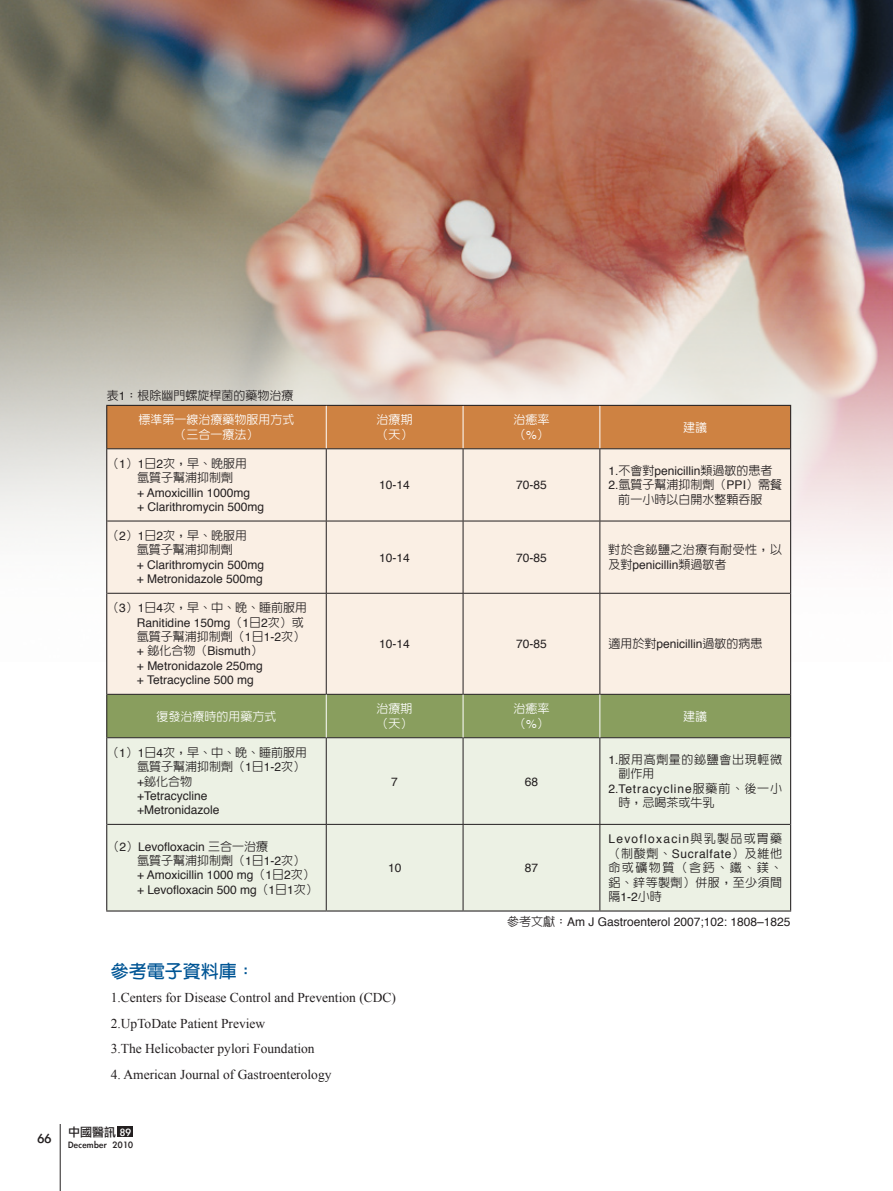
<style>
.page{position:relative;width:893px;height:1191px;background:#fff}
.page>*{position:absolute;margin:0;border:0;box-sizing:border-box;transform-origin:0 0}
.t1{font:700 18px "Lin Gothic";color:#005595}
.t2{font:15px "Li Gothic Med";color:#231f20}
.t3{font:13.5px/25.5px "Times New Roman";color:#231f20}
.t4{font:12px/14.4px "Helvetica";color:#231f20}
.t5{font:500 12px/14.4px "New Gothic";color:#231f20}
.t6{font:500 12px/14.4px "New Gothic";color:#fff}
.t7{font:12px/14.4px "Helvetica";letter-spacing:.105em;color:#231f20}
.t8{font:12px "Helvetica";letter-spacing:.075em;color:#231f20}
.t9{font:500 12px/14.4px "New Gothic";letter-spacing:.055em;color:#231f20}
.t10{font:500 12px "New Gothic";letter-spacing:.035em;color:#231f20}
.t11{font:12px "Li Gothic Med";color:#231f20}
.t12{font:10.5px "Li Gothic Med";letter-spacing:.03em;color:#231f20}
.s1{font-family:"Helvetica";font-weight:400}
.s2{color:#fff}
.s3{font-family:"New Gothic";font-weight:500}
</style>
<div class="page">
<img style="left:0;top:0;width:893px;height:661px">
<div style="left:107px;top:406px;width:683px;height:42px;background:#ce8242"></div>
<div style="left:107px;top:449px;width:683px;height:245px;background:#faefe4"></div>
<div style="left:107px;top:695px;width:683px;height:42px;background:#899e5e"></div>
<div style="left:107px;top:738px;width:683px;height:172px;background:#ecf1e4"></div>
<hr style="left:106px;top:449px;width:1px;height:72px;background:#231f20">
<hr style="left:790px;top:449px;width:1px;height:72px;background:#231f20">
<hr style="left:106px;top:521px;width:1px;height:72px;background:#231f20">
<hr style="left:790px;top:521px;width:1px;height:72px;background:#231f20">
<hr style="left:106px;top:593px;width:1px;height:101px;background:#231f20">
<hr style="left:790px;top:593px;width:1px;height:101px;background:#231f20">
<hr style="left:106px;top:694px;width:1px;height:43px;background:#231f20">
<hr style="left:790px;top:694px;width:1px;height:43px;background:#231f20">
<hr style="left:106px;top:737px;width:1px;height:87px;background:#231f20">
<hr style="left:790px;top:737px;width:1px;height:87px;background:#231f20">
<hr style="left:106px;top:824px;width:1px;height:86px;background:#231f20">
<hr style="left:790px;top:824px;width:1px;height:86px;background:#231f20">
<hr style="left:106px;top:910px;width:220px;height:1px;background:#231f20">
<hr style="left:326px;top:910px;width:137px;height:1px;background:#231f20">
<hr style="left:463px;top:910px;width:137px;height:1px;background:#231f20">
<hr style="left:600px;top:910px;width:191px;height:1px;background:#231f20">
<hr style="left:326px;top:449px;width:1px;height:72px;background:#231f20">
<hr style="left:463px;top:449px;width:1px;height:72px;background:#231f20">
<hr style="left:600px;top:449px;width:1px;height:72px;background:#231f20">
<hr style="left:107px;top:521px;width:219px;height:1px;background:#231f20">
<hr style="left:326px;top:521px;width:137px;height:1px;background:#231f20">
<hr style="left:326px;top:521px;width:1px;height:72px;background:#231f20">
<hr style="left:463px;top:521px;width:137px;height:1px;background:#231f20">
<hr style="left:463px;top:521px;width:1px;height:72px;background:#231f20">
<hr style="left:600px;top:521px;width:190px;height:1px;background:#231f20">
<hr style="left:600px;top:521px;width:1px;height:72px;background:#231f20">
<hr style="left:107px;top:593px;width:219px;height:1px;background:#231f20">
<hr style="left:326px;top:593px;width:137px;height:1px;background:#231f20">
<hr style="left:326px;top:593px;width:1px;height:101px;background:#231f20">
<hr style="left:463px;top:593px;width:137px;height:1px;background:#231f20">
<hr style="left:463px;top:593px;width:1px;height:101px;background:#231f20">
<hr style="left:600px;top:593px;width:190px;height:1px;background:#231f20">
<hr style="left:600px;top:593px;width:1px;height:101px;background:#231f20">
<hr style="left:107px;top:694px;width:219px;height:1px;background:#231f20">
<hr style="left:326px;top:694px;width:137px;height:1px;background:#231f20">
<hr style="left:463px;top:694px;width:137px;height:1px;background:#231f20">
<hr style="left:600px;top:694px;width:190px;height:1px;background:#231f20">
<hr style="left:107px;top:737px;width:219px;height:1px;background:#231f20">
<hr style="left:326px;top:737px;width:137px;height:1px;background:#231f20">
<hr style="left:326px;top:738px;width:1px;height:86px;background:#231f20">
<hr style="left:463px;top:737px;width:137px;height:1px;background:#231f20">
<hr style="left:463px;top:738px;width:1px;height:86px;background:#231f20">
<hr style="left:600px;top:737px;width:190px;height:1px;background:#231f20">
<hr style="left:600px;top:738px;width:1px;height:86px;background:#231f20">
<hr style="left:107px;top:824px;width:219px;height:1px;background:#231f20">
<hr style="left:326px;top:824px;width:137px;height:1px;background:#231f20">
<hr style="left:326px;top:824px;width:1px;height:86px;background:#231f20">
<hr style="left:463px;top:824px;width:137px;height:1px;background:#231f20">
<hr style="left:463px;top:824px;width:1px;height:86px;background:#231f20">
<hr style="left:600px;top:824px;width:190px;height:1px;background:#231f20">
<hr style="left:600px;top:824px;width:1px;height:86px;background:#231f20">
<hr style="left:326px;top:406px;width:1px;height:42px;background:#fff">
<hr style="left:463px;top:406px;width:1px;height:42px;background:#fff">
<hr style="left:600px;top:406px;width:1px;height:42px;background:#fff">
<hr style="left:326px;top:694px;width:1px;height:43px;background:#fff">
<hr style="left:463px;top:694px;width:1px;height:43px;background:#fff">
<hr style="left:600px;top:694px;width:1px;height:43px;background:#fff">
<hr style="left:106px;top:405px;width:220px;height:1px;background:#231f20">
<hr style="left:106px;top:406px;width:1px;height:42px;background:#231f20">
<hr style="left:326px;top:405px;width:137px;height:1px;background:#231f20">
<hr style="left:463px;top:405px;width:137px;height:1px;background:#231f20">
<hr style="left:600px;top:405px;width:191px;height:1px;background:#231f20">
<hr style="left:790px;top:406px;width:1px;height:42px;background:#231f20">
<hr style="left:106px;top:448px;width:220px;height:1px;background:#231f20">
<hr style="left:326px;top:448px;width:137px;height:1px;background:#231f20">
<hr style="left:463px;top:448px;width:137px;height:1px;background:#231f20">
<hr style="left:600px;top:448px;width:191px;height:1px;background:#231f20">
<div style="left:118px;top:1126px;width:15px;height:11px;background:#231f20"></div>
<hr style="left:60px;top:1124px;width:1px;height:67px;background:#231f20">
<p class="t5" style="left:107px;top:383px;width:189px;line-height:24.8px;text-align:right">表<span class="s1">1</span>：根除幽門螺旋桿菌的藥物治療<span class="s2">標準第一線治療藥物服用方式</span></p>
<p class="t6" style="left:175px;top:427px;width:85px">（三合一療法）</p>
<p class="t5" style="left:137px;top:456px;width:112px;text-indent:-30px">（<span class="s1">1</span>）<span class="s1">1</span>日<span class="s1">2</span>次，早、晚服用氫質子幫浦抑制劑</p>
<p class="t4" style="left:137px;top:485px;width:129px">+ Amoxicillin 1000mg<br>+ Clarithromycin 500mg</p>
<p class="t5" style="left:137px;top:528px;width:112px;text-indent:-30px">（<span class="s1">2</span>）<span class="s1">1</span>日<span class="s1">2</span>次，早、晚服用氫質子幫浦抑制劑</p>
<p class="t4" style="left:137px;top:558px;width:129px">+ Clarithromycin 500mg + Metronidazole 500mg</p>
<p class="t5" style="left:107px;top:600px;width:202px">（<span class="s1">3</span>）<span class="s1">1</span>日<span class="s1">4</span>次，早、中、晚、睡前服用</p>
<p class="t4" style="left:137px;top:615px;width:168px">Ranitidine 150mg<span class="s3">（</span>1<span class="s3">日</span>2<span class="s3">次）或</span></p>
<p class="t5" style="left:137px;top:629px;width:170px">氫質子幫浦抑制劑（<span class="s1">1</span>日<span class="s1">1-2</span>次）</p>
<p class="t4" style="left:137px;top:644px;width:127px;text-align:justify">+ <span class="s3">鉍化合物（</span>Bismuth<span class="s3">）</span>+ Metronidazole 250mg + Tetracycline 500 mg</p>
<p class="t6" style="left:377px;top:412px;width:37px">治療期（天）</p>
<p class="t6" style="left:513px;top:412px;width:37px">治癒率（<span class="s1">%</span>）</p>
<p class="t6" style="left:683px;top:420px;width:25px">建議</p>
<p class="t4" style="left:379px;top:478px;width:32px">10-14</p>
<p class="t4" style="left:516px;top:478px;width:32px">70-85</p>
<p class="t4" style="left:379px;top:550px;width:32px">10-14</p>
<p class="t4" style="left:516px;top:550px;width:32px">70-85</p>
<p class="t4" style="left:608px;top:464px;width:166px">1.<span class="s3">不會對</span>penicillin<span class="s3">類過敏的患者</span></p>
<p class="t5" style="left:618px;top:477px;width:165px;text-indent:-10px"><span class="s1">2.</span>氫質子幫浦抑制劑（<span class="s1">PPI</span>）需餐前一小時以白開水整顆吞服</p>
<p class="t10" style="left:608px;top:544px;width:175px">對於含鉍鹽之治療有耐受性，以</p>
<p class="t4" style="left:608px;top:558px;width:120px"><span class="s3">及對</span>penicillin<span class="s3">類過敏者</span></p>
<p class="t4" style="left:379px;top:637px;width:32px">10-14</p>
<p class="t4" style="left:516px;top:637px;width:32px">70-85</p>
<p class="t4" style="left:608px;top:637px;width:156px"><span class="s3">適用於對</span>penicillin<span class="s3">過敏的病患</span></p>
<p class="t6" style="left:157px;top:708px;width:121px">復發治療時的用藥方式</p>
<p class="t6" style="left:377px;top:701px;width:37px">治療期（天）</p>
<p class="t6" style="left:513px;top:701px;width:37px">治癒率（<span class="s1">%</span>）</p>
<p class="t6" style="left:683px;top:708px;width:25px">建議</p>
<p class="t5" style="left:137px;top:745px;width:172px;text-indent:-30px">（<span class="s1">1</span>）<span class="s1">1</span>日<span class="s1">4</span>次，早、中、晚、睡前服用氫質子幫浦抑制劑（<span class="s1">1</span>日<span class="s1">1-2</span>次）<span class="s1">+</span>鉍化合物</p>
<p class="t4" style="left:137px;top:789px;width:84px">+Tetracycline +Metronidazole</p>
<p class="t9" style="left:618px;top:752px;width:165px;text-indent:-10px"><span class="s1">1.</span>服用高劑量的鉍鹽會出現輕微副作用</p>
<p class="t8" style="left:608px;top:779px;width:175px">2.Tetracycline<span class="s3">服藥前、後一小</span></p>
<p class="t5" style="left:618px;top:795px;width:97px">時，忌喝茶或牛乳</p>
<p class="t4" style="left:391px;top:774px;width:8px">7</p>
<p class="t4" style="left:525px;top:774px;width:15px">68</p>
<p class="t4" style="left:107px;top:839px;width:162px"><span class="s3">（</span>2<span class="s3">）</span>Levofloxacin <span class="s3">三合一治療</span></p>
<p class="t5" style="left:137px;top:853px;width:170px">氫質子幫浦抑制劑（<span class="s1">1</span>日<span class="s1">1-2</span>次）</p>
<p class="t4" style="left:137px;top:868px;width:182px">+ Amoxicillin 1000 mg<span class="s3">（</span>1<span class="s3">日</span>2<span class="s3">次）</span>+ Levofloxacin 500 mg<span class="s3">（</span>1<span class="s3">日</span>1<span class="s3">次）</span></p>
<p class="t7" style="left:608px;top:832px;width:175px">Levofloxacin<span class="s3">與乳製品或胃藥（制酸劑、</span>Sucralfate<span class="s3">）及維他</span></p>
<p class="t5" style="left:608px;top:860px;width:175px;text-align:justify">命或礦物質（含鈣、鐵、鎂、鋁、鋅等製劑）併服，至少須間隔<span class="s1">1-2</span>小時</p>
<p class="t4" style="left:507px;top:914px;width:285px"><span class="s3">參考文獻：</span>Am J Gastroenterol 2007;102: 1808–1825</p>
<p class="t4" style="left:388px;top:861px;width:15px">10</p>
<p class="t4" style="left:525px;top:861px;width:15px">87</p>
<h1 class="t1" style="left:111px;top:962px;width:145px">參考電子資料庫：</h1>
<p class="t3" style="left:111px;top:985px;width:287px">1.Centers for Disease Control and Prevention (CDC)<br>2.UpToDate Patient Preview<br>3.The Helicobacter pylori Foundation</p>
<p class="t3" style="left:111px;top:1061px;width:222px">4. American Journal of Gastroenterology</p>
<p class="t2" style="left:38px;top:1130px;width:15px">66</p>
<p class="t11" style="left:68px;top:1125px;width:64px">中國醫訊 <span class="s2">89</span></p>
<p class="t12" style="left:68px;top:1139px;width:66px">December 2010</p>
</div>
